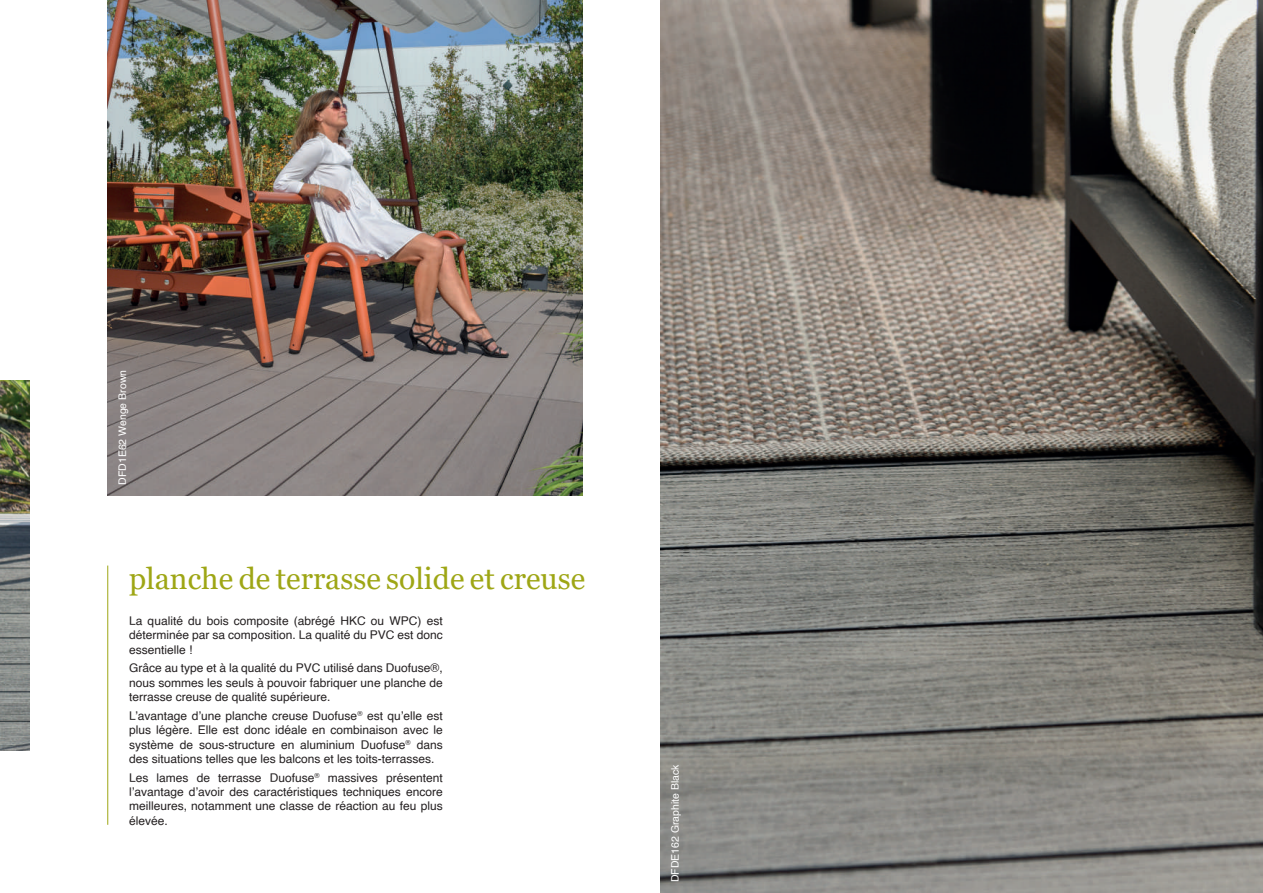
<style>
.page{position:relative;width:1263px;height:893px;background:#fff}
.page>*{position:absolute;margin:0;border:0;box-sizing:border-box;transform-origin:0 0}
.t1{font:30px "Georgia";color:#9ea615}
.t2{font:12px/14.4px "Helvetica";color:#231f20;text-align:justify}
.t3{font:10.5px "Helvetica";color:#fff}
.t4{font:700 9px "Helvetica";color:#60614b}
</style>
<div class="page">
<img style="left:0;top:381px;width:30px;height:369px">
<img style="left:660px;top:0;width:603px;height:893px">
<img style="left:107px;top:0;width:476px;height:495px">
<hr style="left:107px;top:566px;width:1px;height:259px;background:#9ea615">
<p class="t3" style="left:114px;top:485px;width:116px;rotate:-90deg">DFD1E62 Wenge Brown</p>
<h1 class="t1" style="left:129px;top:561px;width:458px">planche de terrasse solide et creuse</h1>
<p class="t2" style="left:129px;top:614px;width:315px">La qualité du bois composite (abrégé HKC ou WPC) est déterminée par sa composition. La qualité du PVC est donc essentielle !</p>
<p class="t2" style="left:129px;top:661px;width:315px">Grâce au type et à la qualité du PVC utilisé dans Duofuse®, nous sommes les seuls à pouvoir fabriquer une planche de terrasse creuse de qualité supérieure.</p>
<p class="t2" style="left:129px;top:709px;width:315px">L’avantage d’une planche creuse Duofuse<sup>®</sup> est qu’elle est plus légère. Elle est donc idéale en combinaison avec le système de sous-structure en aluminium Duofuse<sup>®</sup> dans des situations telles que les balcons et les toits-terrasses.</p>
<p class="t2" style="left:129px;top:770px;width:315px">Les lames de terrasse Duofuse<sup>®</sup> massives présentent l’avantage d’avoir des caractéristiques techniques encore meilleures, notamment une classe de réaction au feu plus élevée.</p>
<p class="t3" style="left:667px;top:882px;width:119px;rotate:-90deg">DFDE162 Graphite Black</p>
<p class="t4" style="left:1191px;top:24px;width:7px">4</p>
</div>
